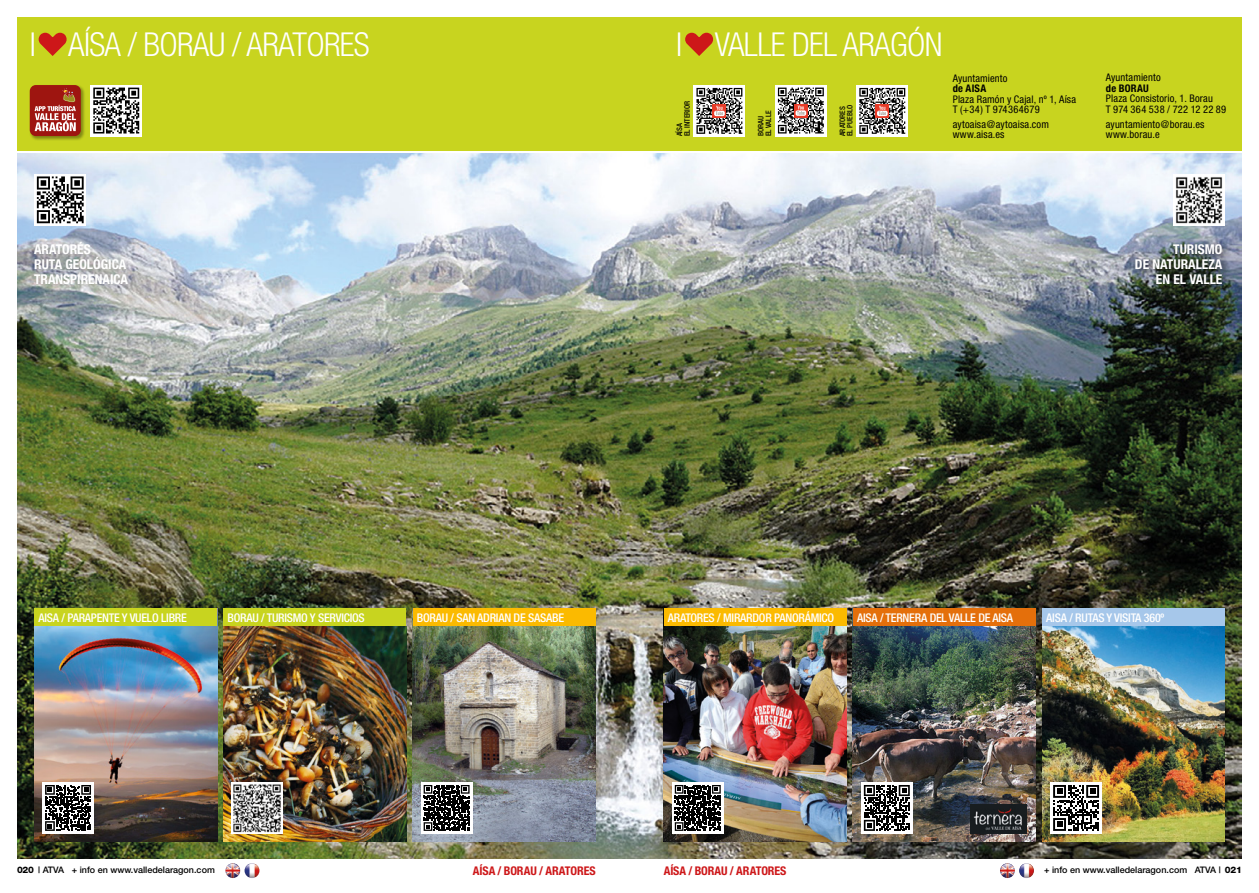
<style>
.page{position:relative;width:1259px;height:893px;background:#fff}
.page>*{position:absolute;margin:0;border:0;box-sizing:border-box;transform-origin:0 0}
.t1{font:300 condensed 33px "Helvetica Neue";letter-spacing:-.02em;color:#fff}
.t2{font:700 condensed 13.5px/15px "Helvetica Neue";color:#fff}
.t3{font:500 condensed 12px "Helvetica Neue";letter-spacing:-.02em;color:#fff}
.t4{font:700 condensed 12px "Helvetica Neue";letter-spacing:-.01em;color:#cd1719}
.t5{font:condensed 10.5px/10.5px "Helvetica Neue";letter-spacing:.015em;color:#000}
.t6{font:500 9px "Helvetica Neue";color:#000}
.t7{font:500 condensed 7.5px/7.5px "Helvetica Neue";color:#000}
.s1{font-weight:700}
.s2{font-weight:800}
.s3{font-style:inherit}
</style>
<div class="page">
<div style="left:17px;top:17px;width:1225px;height:134px;background:#c8d41f"></div>
<img style="left:244px;top:863px;width:15px;height:15px;border-radius:7px">
<img style="left:225px;top:863px;width:15px;height:15px;border-radius:7px">
<img style="left:1019px;top:863px;width:15px;height:15px;border-radius:7px">
<img style="left:1000px;top:863px;width:15px;height:15px;border-radius:7px">
<svg style="left:39px;top:33px;width:28px;height:23px"></svg>
<svg style="left:685px;top:33px;width:29px;height:23px"></svg>
<svg style="left:91px;top:85px;width:51px;height:51px"></svg>
<svg style="left:93px;top:88px;width:46px;height:46px;background:#7e7e7e"></svg>
<div style="left:29px;top:85px;width:57px;height:56px;background:#000;opacity:.35"></div>
<div style="left:30px;top:85px;width:51px;height:51px;background:#9e1510;border-radius:6px"></div>
<svg style="left:35px;top:88px;width:41px;height:43px"></svg>
<svg style="left:694px;top:85px;width:51px;height:51px"></svg>
<svg style="left:775px;top:85px;width:51px;height:51px"></svg>
<svg style="left:857px;top:85px;width:51px;height:51px"></svg>
<svg style="left:859px;top:88px;width:46px;height:46px;background:#897e7d"></svg>
<svg style="left:778px;top:88px;width:46px;height:46px;background:#897e7d"></svg>
<svg style="left:696px;top:88px;width:46px;height:46px;background:#877c7b"></svg>
<img style="left:17px;top:153px;width:1225px;height:706px">
<img style="left:34px;top:626px;width:183px;height:216px">
<div style="left:34px;top:608px;width:183px;height:18px;background:#c8d41f"></div>
<img style="left:412px;top:626px;width:183px;height:216px">
<div style="left:412px;top:608px;width:183px;height:18px;background:#fbba00"></div>
<div style="left:421px;top:782px;width:51px;height:51px;background:#fff"></div>
<svg style="left:423px;top:785px;width:46px;height:46px"></svg>
<svg style="left:35px;top:174px;width:51px;height:51px"></svg>
<svg style="left:37px;top:176px;width:47px;height:47px"></svg>
<img style="left:223px;top:626px;width:183px;height:216px">
<div style="left:223px;top:608px;width:183px;height:18px;background:#c8d41f"></div>
<img style="left:232px;top:782px;width:51px;height:51px">
<div style="left:43px;top:782px;width:51px;height:51px;background:#fff"></div>
<svg style="left:45px;top:785px;width:46px;height:46px"></svg>
<img style="left:664px;top:626px;width:182px;height:216px">
<div style="left:664px;top:608px;width:182px;height:18px;background:#fbba00"></div>
<svg style="left:672px;top:782px;width:51px;height:51px"></svg>
<img style="left:1042px;top:626px;width:183px;height:216px">
<div style="left:1042px;top:608px;width:183px;height:18px;background:#a6c7ea"></div>
<div style="left:1050px;top:782px;width:51px;height:51px;background:#fff"></div>
<img style="left:853px;top:626px;width:182px;height:216px">
<div style="left:853px;top:608px;width:182px;height:18px;background:#e46f0b"></div>
<svg style="left:861px;top:782px;width:51px;height:51px"></svg>
<svg style="left:864px;top:785px;width:45px;height:46px"></svg>
<svg style="left:1053px;top:785px;width:46px;height:46px"></svg>
<img style="left:1174px;top:174px;width:51px;height:51px">
<div style="left:1132px;top:240px;width:99px;height:53px;background:#000;opacity:.75"></div>
<img style="left:970px;top:805px;width:56px;height:28px">
<svg style="left:675px;top:785px;width:45px;height:46px"></svg>
<p class="t1" style="left:30px;top:25px;width:341px">I AÍSA / BORAU / ARATORES</p>
<p class="t1" style="left:676px;top:25px;width:268px">I VALLE DEL ARAGÓN</p>
<p class="t7" style="left:675px;top:136px;width:37px;rotate:-90deg">AÍSA<br>EL INTERIOR</p>
<p class="t7" style="left:757px;top:136px;width:27px;rotate:-90deg">BORAU<br>EL VALLE</p>
<p class="t7" style="left:838px;top:136px;width:33px;rotate:-90deg">ARATORES<br>EL PUEBLO</p>
<p class="t5" style="left:952px;top:73px;width:125px">Ayuntamiento<br><span class="s1">de AISA<br></span>Plaza Ramón y Cajal, nº 1, Aísa<br>T (+34) T 974364679</p>
<p class="t5" style="left:952px;top:119px;width:98px">aytoaisa@aytoaisa.com www.aisa.es</p>
<p class="t5" style="left:1106px;top:72px;width:122px">Ayuntamiento<br><span class="s1">de BORAU<br></span>Plaza Consistorio, 1. Borau<br>T 974 364 538 / 722 12 22 89</p>
<p class="t5" style="left:1106px;top:119px;width:100px">ayuntamiento@borau.es www.borau.e</p>
<p class="t2" style="left:34px;top:241px;width:95px">ARATORÉS<br>RUTA GEOLÓGICA<br>TRANSPIRENAICA</p>
<p class="t2" style="left:1135px;top:241px;width:89px;text-align:right">TURISMO<br>DE NATURALEZA<br>EN EL VALLE</p>
<p class="t3" style="left:227px;top:610px;width:139px">BORAU / TURISMO Y SERVICIOS</p>
<p class="t3" style="left:668px;top:610px;width:168px">ARATORES / MIRARDOR PANORÁMICO</p>
<p class="t3" style="left:857px;top:610px;width:158px">AISA / TERNERA DEL VALLE DE AISA</p>
<p class="t3" style="left:1046px;top:610px;width:119px">AISA / RUTAS Y VISITA 360º</p>
<p class="t3" style="left:38px;top:610px;width:150px">AISA / PARAPENTE Y VUELO LIBRE</p>
<p class="t3" style="left:417px;top:610px;width:149px">BORAU / SAN ADRIAN DE SASABE</p>
<p class="t6" style="left:17px;top:865px;width:199px"><span class="s2">020</span> <span class="s3">| ATVA</span> + info en www.valledelaragon.com</p>
<p class="t4" style="left:473px;top:864px;width:124px">AÍSA / BORAU / ARATORES</p>
<p class="t4" style="left:664px;top:864px;width:124px">AÍSA / BORAU / ARATORES</p>
<p class="t6" style="left:1044px;top:865px;width:199px">+ info en www.valledelaragon.com <span class="s3">ATVA |</span> <span class="s2">021</span></p>
</div>
